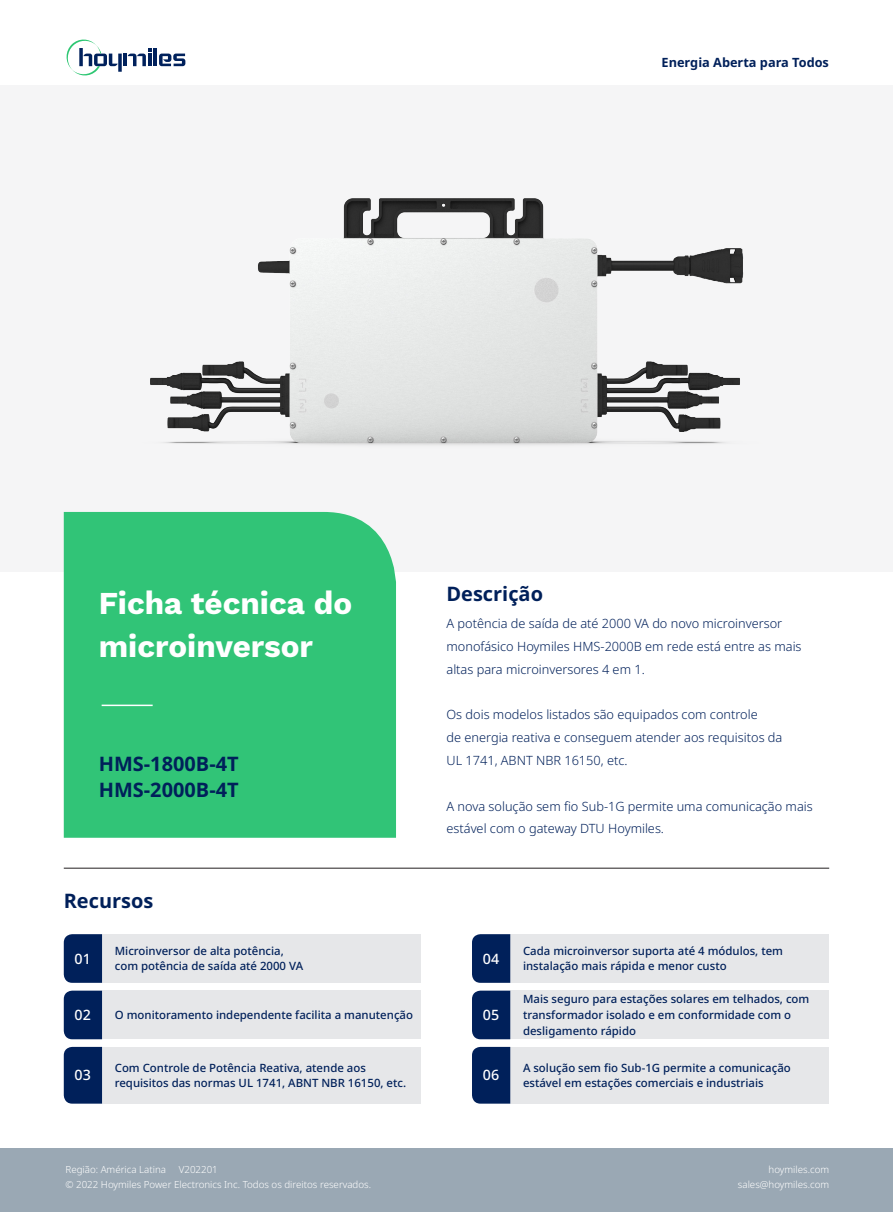
<style>
.page{position:relative;width:893px;height:1212px;background:#fff}
.page>*{position:absolute;margin:0;border:0;box-sizing:border-box;transform-origin:0 0}
.t1{font:700 31.35px/42.8px "Work Sans";color:#fff}
.t2{font:700 19.95px "Noto Sans";color:#00205a}
.t3{font:500 14.25px "Noto Sans";color:#fff}
.t4{font:300 12.75px/22.8px "Noto Sans";color:#00205a}
.t5{font:700 12.75px "Noto Sans";color:#00205a}
.t6{font:500 11.4px/15.6px "Noto Sans";color:#00205a}
.t7{font:300 9.75px "Noto Sans";color:#fff}
</style>
<div class="page">
<div style="left:0;top:85px;width:893px;height:486px;background:#f5f5f6"></div>
<img style="left:63px;top:198px;width:681px;height:373px">
<div style="left:64px;top:512px;width:332px;height:326px;background:#31c477"></div>
<div style="left:0;top:1148px;width:893px;height:64px;background:#9aa8b4"></div>
<hr style="left:64px;top:868px;width:765px;height:1px;background:#231f20">
<hr style="left:102px;top:704px;width:51px;height:2px;background:#fff">
<div style="left:102px;top:1047px;width:319px;height:56px;background:#e6e7e9"></div>
<div style="left:510px;top:1047px;width:319px;height:56px;background:#e6e7e9"></div>
<div style="left:102px;top:990px;width:319px;height:49px;background:#e6e7e9"></div>
<div style="left:510px;top:990px;width:319px;height:49px;background:#e6e7e9"></div>
<div style="left:102px;top:934px;width:319px;height:49px;background:#e6e7e9"></div>
<div style="left:510px;top:934px;width:319px;height:49px;background:#e6e7e9"></div>
<div style="left:64px;top:1047px;width:38px;height:56px;background:#00205a"></div>
<div style="left:472px;top:1047px;width:38px;height:56px;background:#00205a"></div>
<div style="left:64px;top:990px;width:38px;height:49px;background:#00205a"></div>
<div style="left:472px;top:990px;width:38px;height:49px;background:#00205a"></div>
<div style="left:64px;top:934px;width:38px;height:49px;background:#00205a"></div>
<div style="left:472px;top:934px;width:38px;height:49px;background:#00205a"></div>
<hr style="left:154px;top:48px;width:3px;height:18px;background:#00215c">
<svg style="left:159px;top:54px;width:26px;height:12px"></svg>
<svg style="left:66px;top:39px;width:85px;height:37px"></svg>
<p class="t5" style="left:661px;top:53px;width:169px">Energia Aberta para Todos</p>
<p class="t1" style="left:99px;top:581px;width:255px">Ficha técnica do microinversor</p>
<p class="t2" style="left:99px;top:750px;width:141px">HMS-1800B-4T</p>
<p class="t2" style="left:99px;top:776px;width:141px">HMS-2000B-4T</p>
<p class="t2" style="left:64px;top:887px;width:91px">Recursos</p>
<p class="t2" style="left:446px;top:580px;width:98px">Descrição</p>
<p class="t4" style="left:446px;top:612px;width:357px">A potência de saída de até 2000 VA do novo microinversor monofásico Hoymiles HMS-2000B em rede está entre as mais altas para microinversores 4 em 1.</p>
<p class="t4" style="left:446px;top:704px;width:337px">Os dois modelos listados são equipados com controle<br>de energia reativa e conseguem atender aos requisitos da<br>UL 1741, ABNT NBR 16150, etc.</p>
<p class="t4" style="left:446px;top:795px;width:368px">A nova solução sem fio Sub-1G permite uma comunicação mais estável com o gateway DTU Hoymiles.</p>
<p class="t6" style="left:115px;top:943px;width:171px">Microinversor de alta potência,</p>
<p class="t6" style="left:115px;top:959px;width:190px">com potência de saída até 2000 VA</p>
<p class="t3" style="left:75px;top:948px;width:18px">01</p>
<p class="t3" style="left:483px;top:948px;width:18px">04</p>
<p class="t3" style="left:75px;top:1005px;width:18px">02</p>
<p class="t3" style="left:483px;top:1005px;width:18px">05</p>
<p class="t6" style="left:115px;top:1007px;width:300px">O monitoramento independente facilita a manutenção</p>
<p class="t6" style="left:115px;top:1060px;width:293px">Com Controle de Potência Reativa, atende aos requisitos das normas UL 1741, ABNT NBR 16150, etc.</p>
<p class="t3" style="left:75px;top:1065px;width:18px">03</p>
<p class="t3" style="left:483px;top:1065px;width:18px">06</p>
<p class="t6" style="left:523px;top:943px;width:261px">Cada microinversor suporta até 4 módulos, tem instalação mais rápida e menor custo</p>
<p class="t6" style="left:523px;top:992px;width:288px">Mais seguro para estações solares em telhados, com transformador isolado e em conformidade com o desligamento rápido</p>
<p class="t6" style="left:523px;top:1060px;width:269px">A solução sem fio Sub-1G permite a comunicação estável em estações comerciais e industriais</p>
<p class="t7" style="left:65px;top:1162px;width:102px">Região: América Latina</p>
<p class="t7" style="left:179px;top:1162px;width:41px">V202201</p>
<p class="t7" style="left:65px;top:1177px;width:307px">© 2022 Hoymiles Power Electronics Inc. Todos os direitos reservados.</p>
<p class="t7" style="left:769px;top:1162px;width:62px">hoymiles.com</p>
<p class="t7" style="left:738px;top:1177px;width:93px">sales@hoymiles.com</p>
</div>
